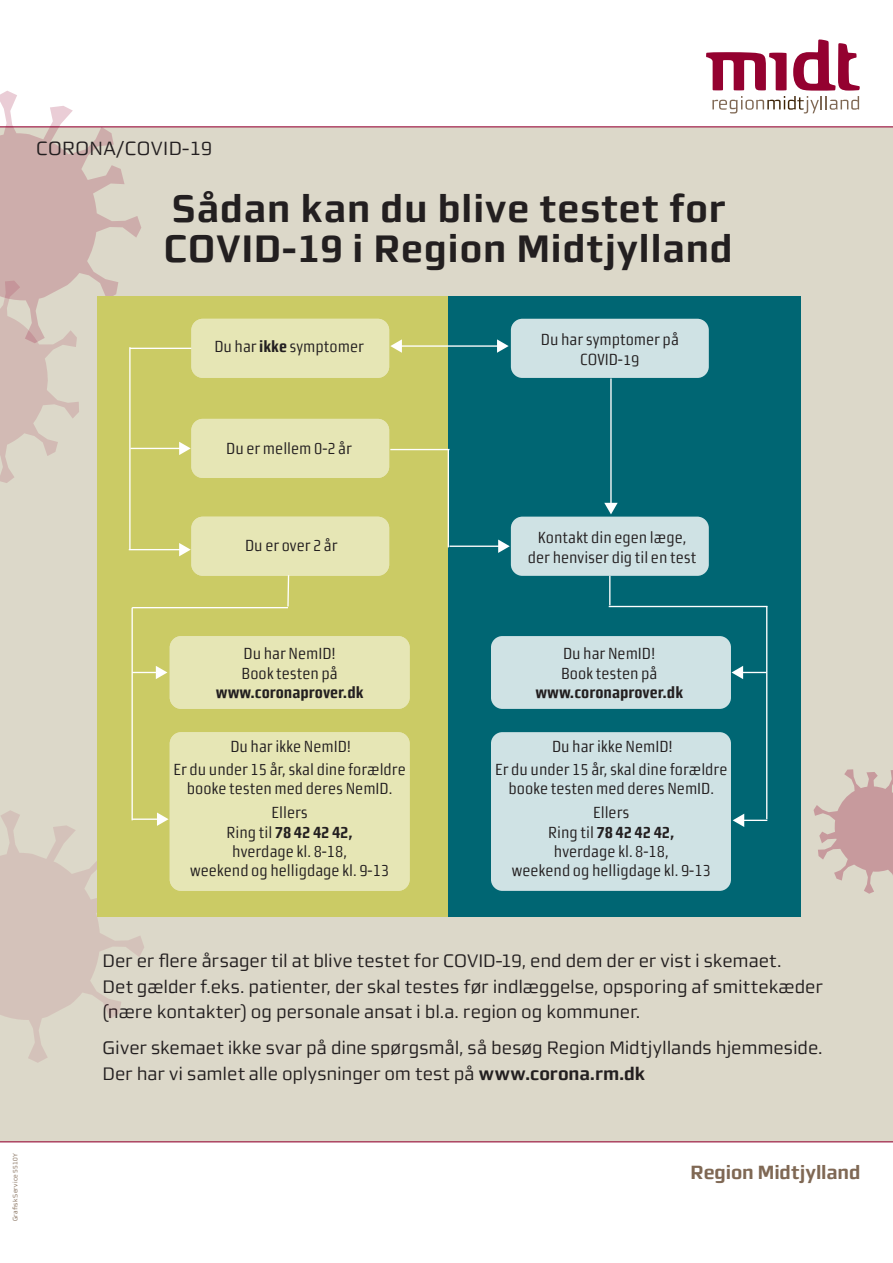
<style>
.page{position:relative;width:893px;height:1263px;background:#fff}
.page>*{position:absolute;margin:0;border:0;box-sizing:border-box;transform-origin:0 0}
.t1{font:700 38.4px/40.5px "midtsans";letter-spacing:.025em;color:#231f20}
.t2{font:700 19.2px "midtsans";letter-spacing:-.01em;color:#7f6854}
.t3{font:19.2px "midtsans";letter-spacing:.02em;color:#231f20}
.t4{font:18.15px/25.5px "midtsans";letter-spacing:-.005em;color:#231f20}
.t5{font:16.05px/19.4px "Morgan Sans Cond Regular Lining";color:#231f20;text-align:center}
.t6{font:16.05px "Morgan Sans Cond Bold Lining";color:#231f20}
.t7{font:16.05px/19.4px "Morgan Sans Cond Regular Office";color:#231f20;text-align:center}
.t8{font:6.45px "midtsans";letter-spacing:.035em;color:#7f6854}
.s1{font-family:"Morgan Sans Cond Bold Lining"}
.s2{font-family:"Morgan Sans Cond Regular Lining"}
.s3{font-weight:700}
</style>
<div class="page">
<svg style="left:706px;top:40px;width:154px;height:73px"></svg>
<div style="left:0;top:127px;width:893px;height:1014px;background:#dcd8c9"></div>
<hr style="left:0;top:126px;width:893px;height:1px;background:#940130">
<hr style="left:0;top:1141px;width:893px;height:1px;background:#940130">
<svg style="left:813px;top:769px;width:80px;height:125px"></svg>
<svg style="left:0;top:91px;width:141px;height:392px"></svg>
<svg style="left:0;top:810px;width:144px;height:253px"></svg>
<div style="left:97px;top:296px;width:352px;height:621px;background:#cbcb65"></div>
<div style="left:448px;top:296px;width:353px;height:621px;background:#006673"></div>
<div style="left:511px;top:319px;width:198px;height:59px;background:#cfe2e4;border-radius:11px"></div>
<div style="left:511px;top:517px;width:198px;height:59px;background:#cfe2e4;border-radius:11px"></div>
<div style="left:491px;top:636px;width:240px;height:73px;background:#cfe2e4;border-radius:11px"></div>
<div style="left:491px;top:732px;width:240px;height:159px;background:#cfe2e4;border-radius:11px"></div>
<div style="left:191px;top:319px;width:198px;height:59px;background:#e6e6b5;border-radius:11px"></div>
<div style="left:191px;top:419px;width:198px;height:59px;background:#e6e6b5;border-radius:11px"></div>
<div style="left:191px;top:517px;width:198px;height:59px;background:#e6e6b5;border-radius:11px"></div>
<div style="left:170px;top:636px;width:240px;height:73px;background:#e6e6b5;border-radius:11px"></div>
<div style="left:170px;top:732px;width:240px;height:159px;background:#e6e6b5;border-radius:11px"></div>
<hr style="left:400px;top:345px;width:99px;height:2px;background:#fff">
<svg style="left:390px;top:339px;width:12px;height:14px"></svg>
<svg style="left:497px;top:339px;width:12px;height:14px"></svg>
<hr style="left:130px;top:348px;width:61px;height:1px;background:#fff">
<hr style="left:129px;top:347px;width:2px;height:203px;background:#fff">
<hr style="left:130px;top:448px;width:51px;height:1px;background:#fff">
<svg style="left:179px;top:442px;width:12px;height:13px"></svg>
<hr style="left:129px;top:549px;width:52px;height:1px;background:#fff">
<svg style="left:179px;top:543px;width:12px;height:13px"></svg>
<hr style="left:390px;top:449px;width:59px;height:1px;background:#fff">
<hr style="left:448px;top:450px;width:1px;height:97px;background:#fff">
<hr style="left:449px;top:545px;width:51px;height:2px;background:#fff">
<svg style="left:498px;top:539px;width:12px;height:14px"></svg>
<hr style="left:610px;top:378px;width:2px;height:127px;background:#fff">
<svg style="left:604px;top:503px;width:14px;height:11px"></svg>
<svg style="left:609px;top:576px;width:1px;height:29px"></svg>
<hr style="left:609px;top:606px;width:158px;height:1px;background:#fff">
<hr style="left:766px;top:606px;width:1px;height:213px;background:#fff">
<svg style="left:731px;top:666px;width:36px;height:13px"></svg>
<svg style="left:733px;top:814px;width:34px;height:13px"></svg>
<svg style="left:287px;top:575px;width:3px;height:32px"></svg>
<hr style="left:132px;top:607px;width:156px;height:1px;background:#fff">
<hr style="left:131px;top:608px;width:2px;height:212px;background:#fff">
<svg style="left:132px;top:666px;width:35px;height:13px"></svg>
<hr style="left:132px;top:818px;width:27px;height:2px;background:#fff">
<svg style="left:157px;top:812px;width:12px;height:14px"></svg>
<p class="t3" style="left:36px;top:137px;width:177px">CORONA/COVID-19</p>
<h1 class="t1" style="left:164px;top:188px;width:570px">Sådan kan du blive testet for<br>COVID-19 i Region Midtjylland</h1>
<p class="t5" style="left:214px;top:336px;width:151px">Du har <span class="s1">ikke</span> symptomer</p>
<p class="t5" style="left:226px;top:439px;width:127px">Du er mellem 0-2 år</p>
<p class="t7" style="left:541px;top:330px;width:140px">Du har symptomer på<br>COVID-19</p>
<p class="t5" style="left:245px;top:535px;width:94px">Du er over 2 år</p>
<p class="t5" style="left:528px;top:528px;width:170px">Kontakt din egen læge, der henviser dig til en test</p>
<p class="t8" style="left:12px;top:1221px;width:69px;rotate:-90deg">Grafisk Service 5510Y</p>
<p class="t5" style="left:241px;top:644px;width:98px;text-align:left">Du har NemID!<br>Book testen på</p>
<p class="t6" style="left:216px;top:683px;width:149px">www.coronaprover.dk</p>
<p class="t5" style="left:174px;top:735px;width:234px;line-height:23px">Du har ikke NemID!<br>Er du under 15 år, skal dine forældre</p>
<p class="t5" style="left:187px;top:776px;width:207px;line-height:24.2px">booke testen med deres NemID.<br>Ellers</p>
<p class="t6" style="left:226px;top:823px;width:128px"><span class="s2">Ring til</span> 78 42 42 42,</p>
<p class="t5" style="left:190px;top:842px;width:200px">hverdage kl. 8-18,<br>weekend og helligdage kl. 9-13</p>
<p class="t5" style="left:561px;top:644px;width:98px;text-align:left">Du har NemID!<br>Book testen på</p>
<p class="t6" style="left:535px;top:683px;width:149px">www.coronaprover.dk</p>
<p class="t5" style="left:495px;top:735px;width:234px;line-height:23px">Du har ikke NemID!<br>Er du under 15 år, skal dine forældre</p>
<p class="t5" style="left:508px;top:777px;width:207px;line-height:24.2px">booke testen med deres NemID.<br>Ellers</p>
<p class="t6" style="left:548px;top:823px;width:128px"><span class="s2">Ring til</span> 78 42 42 42,</p>
<p class="t5" style="left:512px;top:842px;width:200px">hverdage kl. 8-18,<br>weekend og helligdage kl. 9-13</p>
<p class="t4" style="left:103px;top:948px;width:722px">Der er flere årsager til at blive testet for COVID-19, end dem der er vist i skemaet.<br>Det gælder f.eks. patienter, der skal testes før indlæggelse, opsporing af smittekæder (nære kontakter) og personale ansat i bl.a. region og kommuner.</p>
<p class="t4" style="left:103px;top:1035px;width:721px">Giver skemaet ikke svar på dine spørgsmål, så besøg Region Midtjyllands hjemmeside.<br>Der har vi samlet alle oplysninger om test på <span class="s3">www.corona.rm.dk</span></p>
<p class="t2" style="left:690px;top:1161px;width:171px">Region Midtjylland</p>
</div>
